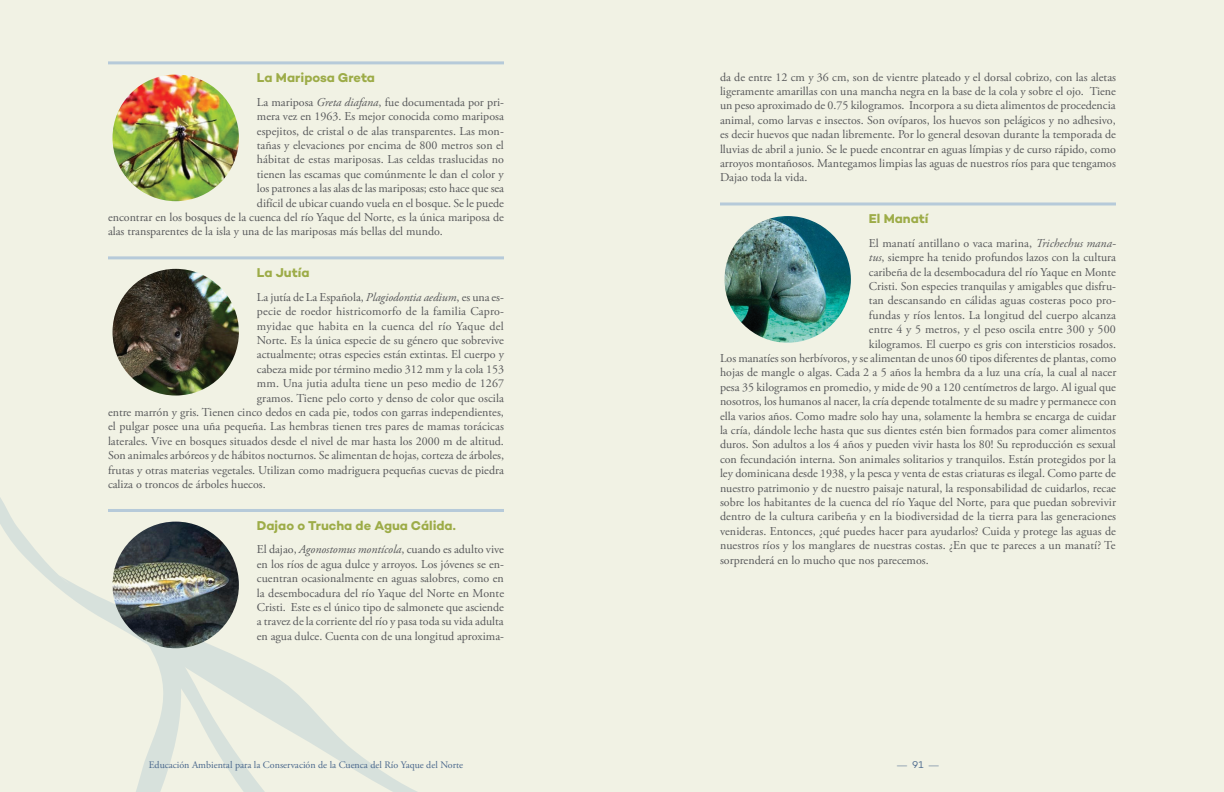
<style>
.page{position:relative;width:1224px;height:792px;background:#fff}
.page>*{position:absolute;margin:0;border:0;box-sizing:border-box;transform-origin:0 0}
.Listed_Item{font:700 13px "Campton";color:#9dac48}
.Body{font:12px/14.4px "Adobe Garamond Pro";color:#57585a;text-align:justify}
.Body-2{font:12px "Adobe Garamond Pro";letter-spacing:.02em;color:#57585a}
.t1{font:10px "Adobe Garamond Pro";color:#48668b}
.s1{font-style:italic}
.s2{font-family:"Campton"}
</style>
<div class="page">
<div style="left:612px;top:0;width:612px;height:792px;background:#f1f2e4"></div>
<div style="left:0;top:0;width:612px;height:792px;background:#f1f2e4"></div>
<svg style="left:0;top:497px;width:417px;height:295px"></svg>
<hr style="left:108px;top:61px;width:396px;height:3px;background:#b6cad9">
<hr style="left:108px;top:256px;width:396px;height:3px;background:#b6cad9">
<hr style="left:108px;top:509px;width:396px;height:3px;background:#b6cad9">
<img style="left:112px;top:75px;width:127px;height:126px;border-radius:63px">
<img style="left:112px;top:269px;width:127px;height:127px;border-radius:63px">
<img style="left:112px;top:522px;width:127px;height:126px;border-radius:63px">
<hr style="left:720px;top:202px;width:396px;height:3px;background:#b6cad9">
<img style="left:724px;top:216px;width:127px;height:127px;border-radius:63px">
<p class="Listed_Item" style="left:257px;top:70px;width:120px">La Mariposa Greta</p>
<p class="Body" style="left:257px;top:95px;width:249px">La mariposa <span class="s1">Greta diafana</span>, fue documentada por pri-</p>
<p class="Body" style="left:257px;top:110px;width:249px">mera vez en 1963. Es mejor conocida como mariposa</p>
<p class="Body" style="left:257px;top:124px;width:249px">espejitos, de cristal o de alas transparentes. Las mon-</p>
<p class="Body" style="left:257px;top:138px;width:249px">tañas y elevaciones por encima de 800 metros son el</p>
<p class="Body" style="left:257px;top:153px;width:249px">hábitat de estas mariposas. Las celdas traslucidas no</p>
<p class="Body" style="left:257px;top:167px;width:248px">tienen las escamas que comúnmente le dan el color y</p>
<p class="Body" style="left:257px;top:182px;width:249px">los patrones a las alas de las mariposas; esto hace que sea</p>
<p class="Body" style="left:257px;top:196px;width:249px">difícil de ubicar cuando vuela en el bosque. Se le puede</p>
<p class="Body" style="left:108px;top:210px;width:397px">encontrar en los bosques de la cuenca del río Yaque del Norte, es la única mariposa de</p>
<p class="Body" style="left:108px;top:225px;width:336px">alas transparentes de la isla y una de las mariposas más bellas del mundo.</p>
<p class="Listed_Item" style="left:257px;top:265px;width:54px">La Jutía</p>
<p class="Body" style="left:257px;top:290px;width:249px">La jutía de La Española, <span class="s1">Plagiodontia aedium</span>, es una es-</p>
<p class="Body" style="left:257px;top:305px;width:249px">pecie de roedor histricomorfo de la familia Capro-</p>
<p class="Body-2" style="left:257px;top:319px;width:248px">myidae que habita en la cuenca del río Yaque del</p>
<p class="Body" style="left:257px;top:333px;width:249px">Norte. Es la única especie de su género que sobrevive</p>
<p class="Body" style="left:257px;top:348px;width:249px">actualmente; otras especies están extintas. El cuerpo y</p>
<p class="Body" style="left:257px;top:362px;width:249px">cabeza mide por término medio 312 mm y la cola 153</p>
<p class="Body" style="left:257px;top:377px;width:249px">mm. Una jutia adulta tiene un peso medio de 1267</p>
<p class="Body" style="left:257px;top:391px;width:249px">gramos. Tiene pelo corto y denso de color que oscila</p>
<p class="Body" style="left:108px;top:405px;width:397px">entre marrón y gris. Tienen cinco dedos en cada pie, todos con garras independientes,</p>
<p class="Body" style="left:108px;top:420px;width:397px">el pulgar posee una uña pequeña. Las hembras tienen tres pares de mamas torácicas</p>
<p class="Body" style="left:108px;top:434px;width:397px">laterales. Vive en bosques situados desde el nivel de mar hasta los 2000 m de altitud.</p>
<p class="Body" style="left:108px;top:449px;width:398px">Son animales arbóreos y de hábitos nocturnos. Se alimentan de hojas, corteza de árboles,</p>
<p class="Body" style="left:108px;top:463px;width:397px">frutas y otras materias vegetales. Utilizan como madriguera pequeñas cuevas de piedra</p>
<p class="Body" style="left:108px;top:477px;width:159px">caliza o troncos de árboles huecos.</p>
<p class="Listed_Item" style="left:257px;top:517px;width:200px">Dajao o Trucha de Agua Cálida.</p>
<p class="Body" style="left:257px;top:543px;width:249px">El dajao, <span class="s1">Agonostomus montícola</span>, cuando es adulto vive en los ríos de agua dulce y arroyos. Los jóvenes se en&shy;cuentran ocasionalmente en aguas salobres, como en la desembocadura del río Yaque del Norte en Monte Cristi. Este es el único tipo de salmonete que asciende a travez de la corriente del río y pasa toda su vida adulta en agua dulce. Cuenta con de una longitud aproxima-</p>
<p class="Body" style="left:720px;top:70px;width:398px">da de entre 12 cm y 36 cm, son de vientre plateado y el dorsal cobrizo, con las aletas ligeramente amarillas con una mancha negra en la base de la cola y sobre el ojo. Tiene un peso aproximado de 0.75 kilogramos. Incorpora a su dieta alimentos de procedencia animal, como larvas e insectos. Son ovíparos, los huevos son pelágicos y no adhesivo, es decir huevos que nadan libremente. Por lo general desovan durante la temporada de lluvias de abril a junio. Se le puede encontrar en aguas límpias y de curso rápido, como arroyos montañosos. Mantegamos limpias las aguas de nuestros ríos para que tengamos Dajao toda la vida.</p>
<p class="Listed_Item" style="left:869px;top:211px;width:61px">El Manatí</p>
<p class="Body" style="left:869px;top:236px;width:249px">El manatí antillano o vaca marina, <span class="s1">Trichechus mana-</span></p>
<p class="Body" style="left:869px;top:251px;width:249px"><span class="s1">tus</span>, siempre ha tenido profundos lazos con la cultura</p>
<p class="Body" style="left:869px;top:265px;width:249px">caribeña de la desembocadura del río Yaque en Monte</p>
<p class="Body" style="left:869px;top:280px;width:249px">Cristi. Son especies tranquilas y amigables que disfru-</p>
<p class="Body" style="left:869px;top:294px;width:249px">tan descansando en cálidas aguas costeras poco pro-</p>
<p class="Body" style="left:869px;top:308px;width:249px">fundas y ríos lentos. La longitud del cuerpo alcanza</p>
<p class="Body" style="left:869px;top:323px;width:248px">entre 4 y 5 metros, y el peso oscila entre 300 y 500</p>
<p class="Body" style="left:869px;top:337px;width:249px">kilogramos. El cuerpo es gris con intersticios rosados.</p>
<p class="Body" style="left:720px;top:352px;width:398px">Los manatíes son herbívoros, y se alimentan de unos 60 tipos diferentes de plantas, como</p>
<p class="Body" style="left:720px;top:366px;width:398px">hojas de mangle o algas. Cada 2 a 5 años la hembra da a luz una cría, la cual al nacer</p>
<p class="Body" style="left:720px;top:380px;width:398px">pesa 35 kilogramos en promedio, y mide de 90 a 120 centímetros de largo. Al igual que</p>
<p class="Body" style="left:720px;top:395px;width:398px">nosotros, los humanos al nacer, la cría depende totalmente de su madre y permanece con</p>
<p class="Body" style="left:720px;top:409px;width:397px">ella varios años. Como madre solo hay una, solamente la hembra se encarga de cuidar</p>
<p class="Body" style="left:720px;top:424px;width:397px">la cría, dándole leche hasta que sus dientes estén bien formados para comer alimentos</p>
<p class="Body" style="left:720px;top:438px;width:397px">duros. Son adultos a los 4 años y pueden vivir hasta los 80! Su reproducción es sexual</p>
<p class="Body" style="left:720px;top:452px;width:397px">con fecundación interna. Son animales solitarios y tranquilos. Están protegidos por la</p>
<p class="Body" style="left:720px;top:467px;width:397px">ley dominicana desde 1938, y la pesca y venta de estas criaturas es ilegal. Como parte de</p>
<p class="Body" style="left:720px;top:481px;width:397px">nuestro patrimonio y de nuestro paisaje natural, la responsabilidad de cuidarlos, recae</p>
<p class="Body" style="left:720px;top:496px;width:398px">sobre los habitantes de la cuenca del río Yaque del Norte, para que puedan sobrevivir</p>
<p class="Body" style="left:720px;top:510px;width:398px">dentro de la cultura caribeña y en la biodiversidad de la tierra para las generaciones</p>
<p class="Body" style="left:720px;top:524px;width:397px">venideras. Entonces, ¿qué puedes hacer para ayudarlos? Cuida y protege las aguas de</p>
<p class="Body" style="left:720px;top:539px;width:397px">nuestros ríos y los manglares de nuestras costas. ¿En que te pareces a un manatí? Te</p>
<p class="Body" style="left:720px;top:553px;width:210px">sorprenderá en lo mucho que nos parecemos.</p>
<p class="t1" style="left:149px;top:759px;width:316px">Educación Ambiental para la Conservación de la Cuenca del Río Yaque del Norte</p>
<p class="t1" style="left:897px;top:759px;width:43px">— <span class="s2">91</span> —</p>
</div>
